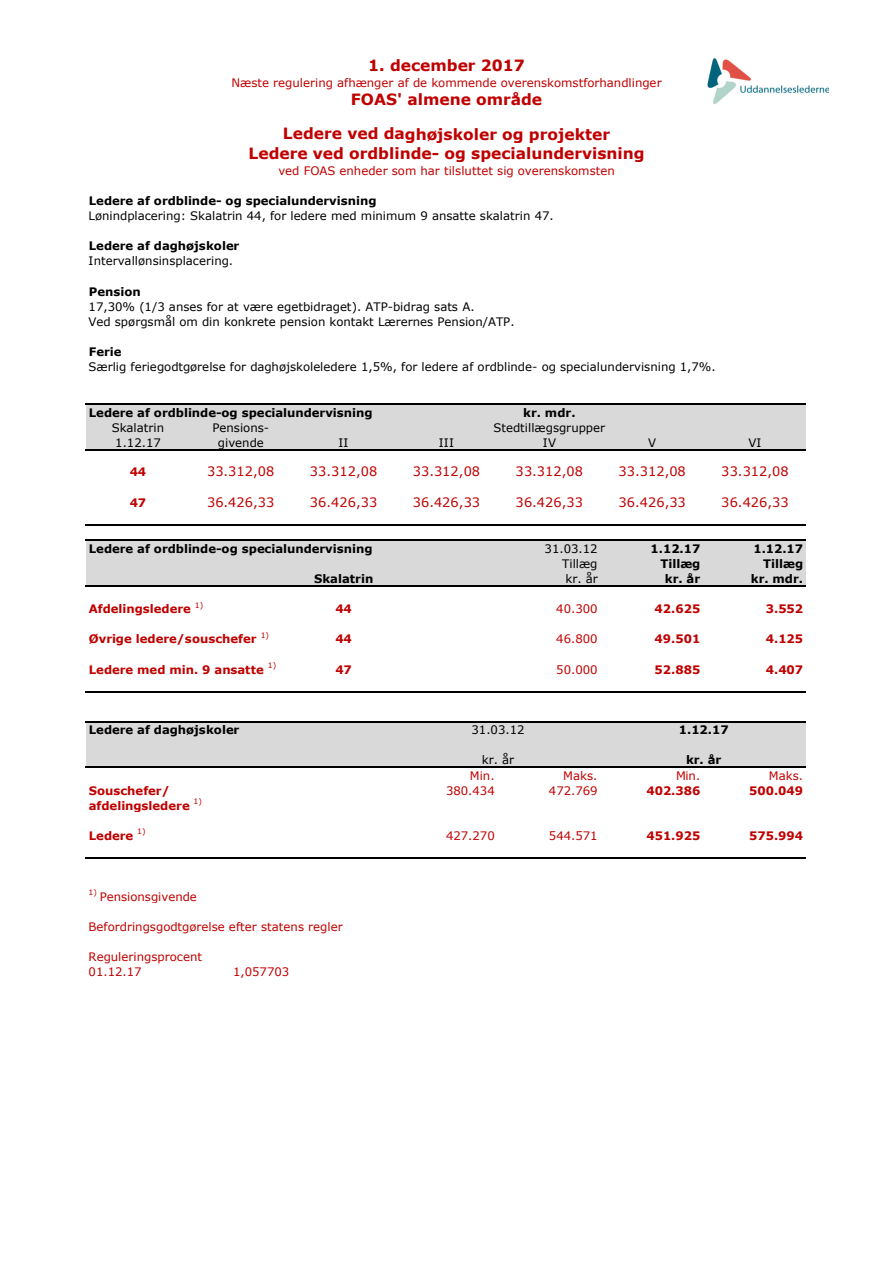
<style>
.page{position:relative;width:893px;height:1263px;background:#fff}
.page>*{position:absolute;margin:0;border:0;box-sizing:border-box;transform-origin:0 0}
.t1{font:700 15.45px/19px "Verdana";color:#c00000;text-align:center}
.t2{font:12.9px "Verdana";color:#c00000}
.t3{font:11.7px/15.1px "Verdana";color:#000}
.t4{font:11.7px/15.1px "Verdana";color:#c00000}
.t5{font:700 11.7px "Verdana";color:#000}
.t6{font:700 11.7px "Verdana";color:#c00000}
.t7{font:7.8px "Verdana";color:#c00000}
</style>
<div class="page">
<div style="left:87px;top:404px;width:719px;height:46px;background:#d9d9d9"></div>
<div style="left:87px;top:540px;width:719px;height:46px;background:#d9d9d9"></div>
<div style="left:87px;top:722px;width:719px;height:45px;background:#d9d9d9"></div>
<hr style="left:86px;top:404px;width:720px;height:1px;background:#000">
<hr style="left:86px;top:449px;width:720px;height:1px;background:#000">
<hr style="left:86px;top:525px;width:720px;height:1px;background:#000">
<hr style="left:86px;top:540px;width:720px;height:1px;background:#000">
<hr style="left:86px;top:585px;width:720px;height:1px;background:#000">
<hr style="left:86px;top:691px;width:720px;height:1px;background:#000">
<hr style="left:86px;top:721px;width:720px;height:2px;background:#000">
<hr style="left:86px;top:767px;width:720px;height:1px;background:#000">
<hr style="left:86px;top:857px;width:720px;height:2px;background:#000">
<img style="left:707px;top:58px;width:121px;height:47px">
<h1 class="t1" style="left:368px;top:57px;width:158px">1. december 2017</h1>
<h1 class="t1" style="left:351px;top:91px;width:193px">FOAS' almene område</h1>
<h1 class="t1" style="left:248px;top:126px;width:397px">Ledere ved daghøjskoler og projekter<br>Ledere ved ordblinde- og specialundervisning</h1>
<p class="t4" style="left:231px;top:76px;width:432px">Næste regulering afhænger af de kommende overenskomstforhandlinger</p>
<p class="t4" style="left:278px;top:164px;width:338px">ved FOAS enheder som har tilsluttet sig overenskomsten</p>
<p class="t5" style="left:89px;top:196px;width:289px">Ledere af ordblinde- og specialundervisning</p>
<p class="t3" style="left:89px;top:209px;width:467px">Lønindplacering: Skalatrin 44, for ledere med minimum 9 ansatte skalatrin 47.</p>
<p class="t5" style="left:89px;top:241px;width:152px">Ledere af daghøjskoler</p>
<p class="t3" style="left:89px;top:255px;width:146px">Intervallønsinsplacering.</p>
<p class="t5" style="left:89px;top:287px;width:53px">Pension</p>
<p class="t3" style="left:89px;top:300px;width:427px">17,30% (1/3 anses for at være egetbidraget). ATP-bidrag sats A.<br>Ved spørgsmål om din konkrete pension kontakt Lærernes Pension/ATP.</p>
<p class="t5" style="left:89px;top:347px;width:34px">Ferie</p>
<p class="t3" style="left:89px;top:360px;width:628px">Særlig feriegodtgørelse for daghøjskoleledere 1,5%, for ledere af ordblinde- og specialundervisning 1,7%.</p>
<p class="t5" style="left:89px;top:408px;width:285px">Ledere af ordblinde-og specialundervisning</p>
<p class="t5" style="left:523px;top:408px;width:54px">kr. mdr.</p>
<p class="t3" style="left:112px;top:421px;width:54px">Skalatrin</p>
<p class="t3" style="left:212px;top:421px;width:58px">Pensions-</p>
<p class="t3" style="left:115px;top:436px;width:47px">1.12.17</p>
<p class="t3" style="left:218px;top:436px;width:47px">givende</p>
<p class="t3" style="left:338px;top:436px;width:12px">II</p>
<p class="t3" style="left:438px;top:436px;width:17px">III</p>
<p class="t3" style="left:543px;top:436px;width:15px">IV</p>
<p class="t3" style="left:648px;top:436px;width:9px">V</p>
<p class="t3" style="left:748px;top:436px;width:14px">VI</p>
<p class="t6" style="left:130px;top:467px;width:18px">44</p>
<p class="t2" style="left:207px;top:466px;width:69px">33.312,08</p>
<p class="t2" style="left:310px;top:466px;width:69px">33.312,08</p>
<p class="t2" style="left:412px;top:466px;width:69px">33.312,08</p>
<p class="t2" style="left:515px;top:466px;width:69px">33.312,08</p>
<p class="t2" style="left:618px;top:466px;width:69px">33.312,08</p>
<p class="t2" style="left:721px;top:466px;width:69px">33.312,08</p>
<p class="t6" style="left:130px;top:498px;width:18px">47</p>
<p class="t2" style="left:207px;top:497px;width:69px">36.426,33</p>
<p class="t2" style="left:310px;top:497px;width:69px">36.426,33</p>
<p class="t2" style="left:412px;top:497px;width:69px">36.426,33</p>
<p class="t2" style="left:515px;top:497px;width:69px">36.426,33</p>
<p class="t2" style="left:618px;top:497px;width:69px">36.426,33</p>
<p class="t2" style="left:721px;top:497px;width:69px">36.426,33</p>
<p class="t5" style="left:89px;top:544px;width:285px">Ledere af ordblinde-og specialundervisning</p>
<p class="t3" style="left:544px;top:542px;width:55px">31.03.12</p>
<p class="t5" style="left:650px;top:544px;width:51px">1.12.17</p>
<p class="t5" style="left:753px;top:544px;width:51px">1.12.17</p>
<p class="t3" style="left:562px;top:557px;width:37px">Tillæg</p>
<p class="t5" style="left:660px;top:559px;width:41px">Tillæg</p>
<p class="t5" style="left:763px;top:559px;width:41px">Tillæg</p>
<p class="t5" style="left:314px;top:574px;width:61px">Skalatrin</p>
<p class="t3" style="left:565px;top:572px;width:34px">kr. år</p>
<p class="t5" style="left:665px;top:574px;width:37px">kr. år</p>
<p class="t5" style="left:750px;top:574px;width:54px">kr. mdr.</p>
<p class="t6" style="left:89px;top:604px;width:104px">Afdelin sledere</p>
<p class="t7" style="left:195px;top:602px;width:10px">1)</p>
<p class="t3" style="left:493px;top:421px;width:113px">Stedtillægsgrupper</p>
<p class="t6" style="left:135px;top:604px;width:10px">g</p>
<p class="t6" style="left:335px;top:604px;width:18px">44</p>
<p class="t4" style="left:556px;top:602px;width:43px">40.300</p>
<p class="t6" style="left:654px;top:604px;width:47px">42.625</p>
<p class="t6" style="left:765px;top:604px;width:39px">3.552</p>
<p class="t6" style="left:89px;top:635px;width:169px">Øvri e ledere/souschefer</p>
<p class="t7" style="left:261px;top:632px;width:10px">1)</p>
<p class="t6" style="left:116px;top:635px;width:10px">g</p>
<p class="t6" style="left:335px;top:635px;width:18px">44</p>
<p class="t4" style="left:556px;top:633px;width:43px">46.800</p>
<p class="t6" style="left:654px;top:635px;width:47px">49.501</p>
<p class="t6" style="left:765px;top:635px;width:39px">4.125</p>
<p class="t6" style="left:89px;top:665px;width:177px">Ledere med min. 9 ansatte</p>
<p class="t7" style="left:268px;top:662px;width:10px">1)</p>
<p class="t6" style="left:335px;top:665px;width:18px">47</p>
<p class="t4" style="left:556px;top:663px;width:43px">50.000</p>
<p class="t6" style="left:654px;top:665px;width:47px">52.885</p>
<p class="t6" style="left:765px;top:665px;width:39px">4.407</p>
<p class="t5" style="left:89px;top:725px;width:152px">Ledere af daghøjskoler</p>
<p class="t3" style="left:471px;top:723px;width:55px">31.03.12</p>
<p class="t5" style="left:678px;top:725px;width:51px">1.12.17</p>
<p class="t3" style="left:481px;top:753px;width:34px">kr. år</p>
<p class="t5" style="left:686px;top:755px;width:37px">kr. år</p>
<p class="t4" style="left:470px;top:769px;width:26px">Min.</p>
<p class="t4" style="left:563px;top:769px;width:36px">Maks.</p>
<p class="t4" style="left:676px;top:769px;width:26px">Min.</p>
<p class="t4" style="left:768px;top:769px;width:36px">Maks.</p>
<p class="t6" style="left:89px;top:786px;width:82px">Souschefer/</p>
<p class="t4" style="left:446px;top:784px;width:50px">380.434</p>
<p class="t4" style="left:549px;top:784px;width:50px">472.769</p>
<p class="t6" style="left:646px;top:786px;width:55px">402.386</p>
<p class="t6" style="left:749px;top:786px;width:55px">500.049</p>
<p class="t6" style="left:89px;top:801px;width:102px">afdelin sledere</p>
<p class="t7" style="left:194px;top:798px;width:10px">1)</p>
<p class="t6" style="left:133px;top:801px;width:10px">g</p>
<p class="t6" style="left:89px;top:831px;width:46px">Ledere</p>
<p class="t7" style="left:137px;top:828px;width:10px">1)</p>
<p class="t4" style="left:446px;top:829px;width:50px">427.270</p>
<p class="t4" style="left:549px;top:829px;width:50px">544.571</p>
<p class="t6" style="left:646px;top:831px;width:55px">451.925</p>
<p class="t6" style="left:749px;top:831px;width:55px">575.994</p>
<p class="t7" style="left:89px;top:889px;width:10px">1)</p>
<p class="t4" style="left:100px;top:890px;width:99px">Pensionsgivende</p>
<p class="t4" style="left:89px;top:920px;width:256px">Befordringsgodtgørelse efter statens regler</p>
<p class="t4" style="left:89px;top:950px;width:115px">Reguleringsprocent<br>01.12.17</p>
<p class="t4" style="left:233px;top:965px;width:58px">1,057703</p>
</div>
